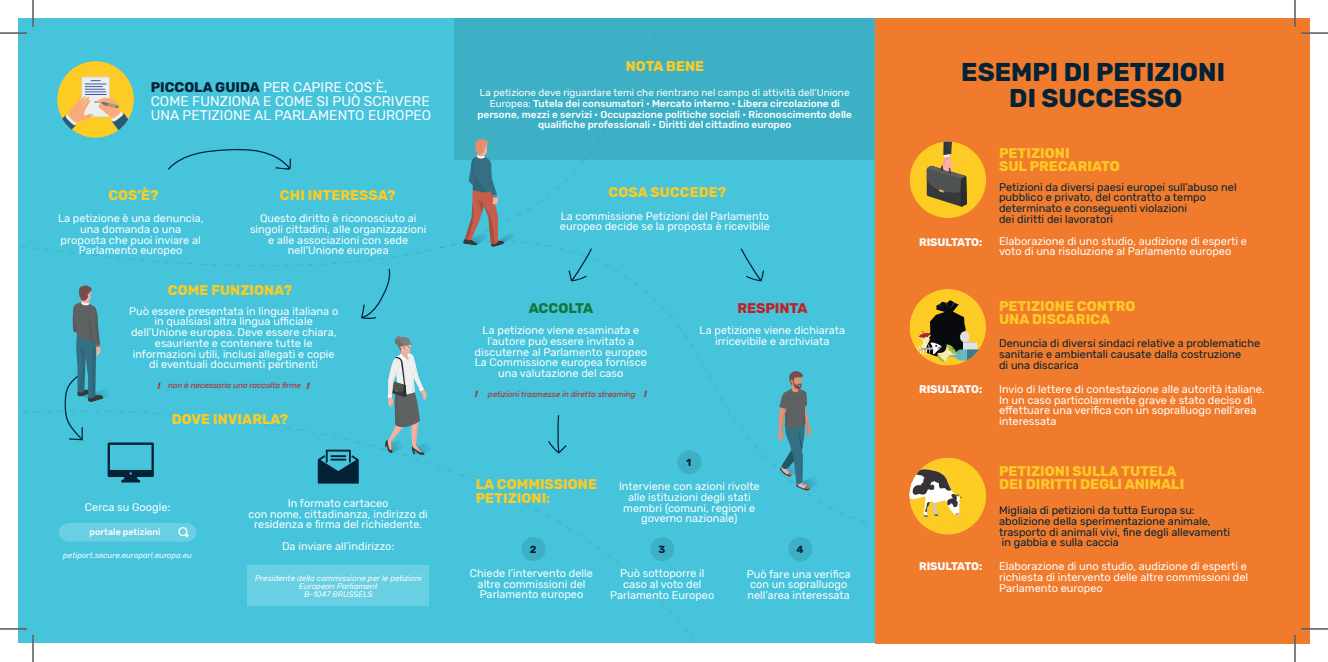
<style>
.page{position:relative;width:1328px;height:662px;background:#fff}
.page>*{position:absolute;margin:0;border:0;box-sizing:border-box;transform-origin:0 0}
.t1{font:700 25.6px/25.6px "Rubik";color:#032236;text-align:center}
.t2{font:700 14px/13px "Rubik";color:#fccb24}
.t3{font:700 14px "Rubik";color:#be2025}
.t4{font:700 14px "Rubik";letter-spacing:-.01em;color:#12763b}
.t5{font:13.9px/13.9px "Rubik";color:#fff}
.t6{font:11px/10.7px "Rubik";color:#fff;text-align:center}
.t7{font:11px/10.7px "Rubik";color:#032236}
.t8{font:700 11px "Rubik";letter-spacing:-.005em;color:#fff}
.t9{font:700 10.2px "Rubik";color:#032236}
.t10{font:500 10px/10.7px "Rubik";color:#fff;text-align:center}
.t11{font:500 9px "Rubik";color:#fff}
.t12{font:italic 8px/8px "Rubik";color:#fff;text-align:center}
.t13{font:italic 8px "Rubik";color:#be2025}
.s1{font-weight:700;color:#032236}
.s2{font-weight:700;font-size:9px}
.s3{font-weight:400}
</style>
<div class="page">
<div style="left:19px;top:19px;width:856px;height:623px;background:#45c4dc"></div>
<div style="left:247px;top:565px;width:182px;height:40px;background:#69cfe2"></div>
<div style="left:57px;top:61px;width:77px;height:77px;background:#fccb24;border-radius:50%"></div>
<svg style="left:81px;top:76px;width:29px;height:4px"></svg>
<div style="left:82px;top:77px;width:27px;height:39px;background:#edeeed"></div>
<svg style="left:57px;top:80px;width:77px;height:55px"></svg>
<div style="left:59px;top:523px;width:137px;height:18px;background:#69cfe2"></div>
<svg style="left:318px;top:449px;width:41px;height:34px"></svg>
<svg style="left:361px;top:268px;width:30px;height:51px"></svg>
<svg style="left:168px;top:149px;width:123px;height:21px"></svg>
<svg style="left:568px;top:248px;width:24px;height:33px"></svg>
<svg style="left:740px;top:248px;width:24px;height:33px"></svg>
<svg style="left:385px;top:336px;width:44px;height:119px"></svg>
<svg style="left:777px;top:371px;width:40px;height:120px"></svg>
<div style="left:875px;top:19px;width:434px;height:623px;background:#f07b2d"></div>
<div style="left:909px;top:141px;width:77px;height:77px;background:#fccb24;border-radius:50%"></div>
<svg style="left:926px;top:141px;width:41px;height:65px"></svg>
<div style="left:909px;top:289px;width:77px;height:76px;background:#fccb24;border-radius:50%"></div>
<svg style="left:909px;top:300px;width:73px;height:63px"></svg>
<div style="left:909px;top:457px;width:77px;height:77px;background:#fccb24;border-radius:50%"></div>
<svg style="left:909px;top:469px;width:55px;height:56px"></svg>
<div style="left:454px;top:19px;width:421px;height:140px;background:#3eb0c6"></div>
<svg style="left:463px;top:139px;width:55px;height:108px"></svg>
<svg style="left:65px;top:285px;width:89px;height:197px"></svg>
<svg style="left:548px;top:415px;width:19px;height:38px"></svg>
<div style="left:677px;top:450px;width:24px;height:24px;background:#3eb0c6;border-radius:50%"></div>
<div style="left:521px;top:536px;width:24px;height:25px;background:#3eb0c6;border-radius:50%"></div>
<div style="left:650px;top:536px;width:24px;height:25px;background:#3eb0c6;border-radius:50%"></div>
<div style="left:788px;top:536px;width:24px;height:25px;background:#3eb0c6;border-radius:50%"></div>
<hr style="left:0;top:32px;width:27px;height:2px;background:#fff">
<hr style="left:1300px;top:32px;width:27px;height:2px;background:#fff">
<hr style="left:32px;top:0;width:2px;height:27px;background:#fff">
<hr style="left:32px;top:634px;width:2px;height:27px;background:#fff">
<svg style="left:0;top:33px;width:27px;height:1px"></svg>
<svg style="left:1300px;top:33px;width:27px;height:1px"></svg>
<svg style="left:0;top:628px;width:27px;height:1px"></svg>
<svg style="left:33px;top:0;width:1px;height:27px"></svg>
<svg style="left:33px;top:634px;width:1px;height:27px"></svg>
<svg style="left:1294px;top:0;width:1px;height:27px"></svg>
<svg style="left:1294px;top:628px;width:33px;height:33px"></svg>
<p class="t5" style="left:151px;top:81px;width:282px"><span class="s1">PICCOLA GUIDA</span> PER CAPIRE COS’È,<br>COME FUNZIONA E COME SI PUÒ SCRIVERE<br>UNA PETIZIONE AL PARLAMENTO EUROPEO</p>
<p class="t2" style="left:108px;top:189px;width:52px">COS’È?</p>
<p class="t6" style="left:58px;top:213px;width:147px">La petizione è una denuncia, una domanda o una proposta che puoi inviare al<br>Parlamento europeo</p>
<p class="t2" style="left:280px;top:189px;width:117px">CHI INTERESSA?</p>
<p class="t6" style="left:250px;top:213px;width:178px">Questo diritto è riconosciuto ai singoli cittadini, alle organizzazioni e alle associazioni con sede nell'Unione europea</p>
<p class="t2" style="left:168px;top:284px;width:126px">COME FUNZIONA?</p>
<p class="t6" style="left:129px;top:306px;width:211px">Può essere presentata in lingua italiana o in qualsiasi altra lingua ufficiale dell’Unione europea. Deve essere chiara, esauriente e contenere tutte le informazioni utili, inclusi allegati e copie di eventuali documenti pertinenti</p>
<p class="t13" style="left:158px;top:381px;width:153px"><span class="s2">!</span> non è necessaria una raccolta firme <span class="s2">!</span></p>
<p class="t2" style="left:172px;top:413px;width:118px">DOVE INVIARLA?</p>
<p class="t6" style="left:85px;top:501px;width:87px">Cerca su Google:</p>
<p class="t12" style="left:63px;top:551px;width:130px">petiport.secure.europarl.europa.eu</p>
<p class="t11" style="left:90px;top:526px;width:72px">portale petizioni</p>
<p class="t6" style="left:248px;top:498px;width:181px">In formato cartaceo<br>con nome, cittadinanza, indirizzo di residenza e firma del richiedente.</p>
<p class="t6" style="left:282px;top:540px;width:114px">Da inviare all’indirizzo:</p>
<p class="t12" style="left:255px;top:574px;width:168px">Presidente della commissione per le petizioni<br>European Parliament<br>B-1047 BRUSSELS</p>
<p class="t2" style="left:625px;top:60px;width:80px">NOTA BENE</p>
<p class="t10" style="left:477px;top:88px;width:376px"><span class="s3">La petizione deve riguardare temi che rientrano nel campo di attività dell’Unione Europea:</span> Tutela dei consumatori • Mercato interno • Libera circolazione di persone, mezzi e servizi • Occupazione politiche sociali • Riconoscimento delle qualifiche professionali • Diritti del cittadino europeo</p>
<p class="t2" style="left:608px;top:186px;width:119px">COSA SUCCEDE?</p>
<p class="t6" style="left:560px;top:211px;width:211px;text-align:left">La commissione Petizioni del Parlamento europeo decide se la proposta è ricevibile</p>
<p class="t4" style="left:529px;top:300px;width:66px">ACCOLTA</p>
<p class="t3" style="left:737px;top:300px;width:72px">RESPINTA</p>
<p class="t6" style="left:474px;top:325px;width:174px">La petizione viene esaminata e l’autore può essere invitato a discuterne al Parlamento europeo<br>La Commissione europea fornisce una valutazione del caso</p>
<p class="t13" style="left:475px;top:389px;width:173px"><span class="s2">!</span> petizioni trasmesse in diretta streaming <span class="s2">!</span></p>
<p class="t6" style="left:699px;top:325px;width:147px">La petizione viene dichiarata irricevibile e archiviata</p>
<p class="t9" style="left:686px;top:456px;width:7px">1</p>
<p class="t2" style="left:476px;top:477px;width:123px;line-height:14px">LA COMMISSIONE<br>PETIZIONI:</p>
<p class="t6" style="left:619px;top:481px;width:142px">Interviene con azioni rivolte alle istituzioni degli stati membri (comuni, regioni e governo nazionale)</p>
<p class="t9" style="left:529px;top:542px;width:8px">2</p>
<p class="t9" style="left:658px;top:542px;width:8px">3</p>
<p class="t9" style="left:796px;top:542px;width:9px">4</p>
<p class="t6" style="left:470px;top:567px;width:125px">Chiede l’intervento delle altre commissioni del<br>Parlamento europeo</p>
<p class="t6" style="left:746px;top:568px;width:106px;text-align:left">Può fare una verifica con un sopralluogo nell’area interessata</p>
<p class="t6" style="left:610px;top:568px;width:106px">Può sottoporre il caso al voto del<br>Parlamento Europeo</p>
<h1 class="t1" style="left:961px;top:60px;width:265px">ESEMPI DI PETIZIONI<br>DI SUCCESSO</h1>
<p class="t8" style="left:919px;top:235px;width:65px">RISULTATO:</p>
<p class="t8" style="left:919px;top:383px;width:65px">RISULTATO:</p>
<p class="t8" style="left:919px;top:559px;width:65px">RISULTATO:</p>
<p class="t2" style="left:999px;top:147px;width:122px">PETIZIONI<br>SUL PRECARIATO</p>
<p class="t7" style="left:999px;top:182px;width:239px">Petizioni da diversi paesi europei sull’abuso nel pubblico e privato, del contratto a tempo determinato e conseguenti violazioni<br>dei diritti dei lavoratori</p>
<p class="t6" style="left:999px;top:236px;width:249px;text-align:left">Elaborazione di uno studio, audizione di esperti e voto di una risoluzione al Parlamento europeo</p>
<p class="t2" style="left:999px;top:300px;width:138px">PETIZIONE CONTRO<br>UNA DISCARICA</p>
<p class="t7" style="left:999px;top:338px;width:262px">Denuncia di diversi sindaci relative a problematiche sanitarie e ambientali causate dalla costruzione<br>di una discarica</p>
<p class="t6" style="left:999px;top:384px;width:267px;text-align:left">Invio di lettere di contestazione alle autorità italiane.<br>In un caso particolarmente grave è stato deciso di effettuare una verifica con un sopralluogo nell’area interessata</p>
<p class="t2" style="left:999px;top:465px;width:187px">PETIZIONI SULLA TUTELA<br>DEI DIRITTI DEGLI ANIMALI</p>
<p class="t7" style="left:999px;top:505px;width:232px">Migliaia di petizioni da tutta Europa su: abolizione della sperimentazione animale, trasporto di animali vivi, fine degli allevamenti in gabbia e sulla caccia</p>
<p class="t6" style="left:999px;top:561px;width:251px;text-align:left">Elaborazione di uno studio, audizione di esperti e richiesta di intervento delle altre commissioni del<br>Parlamento europeo</p>
</div>
